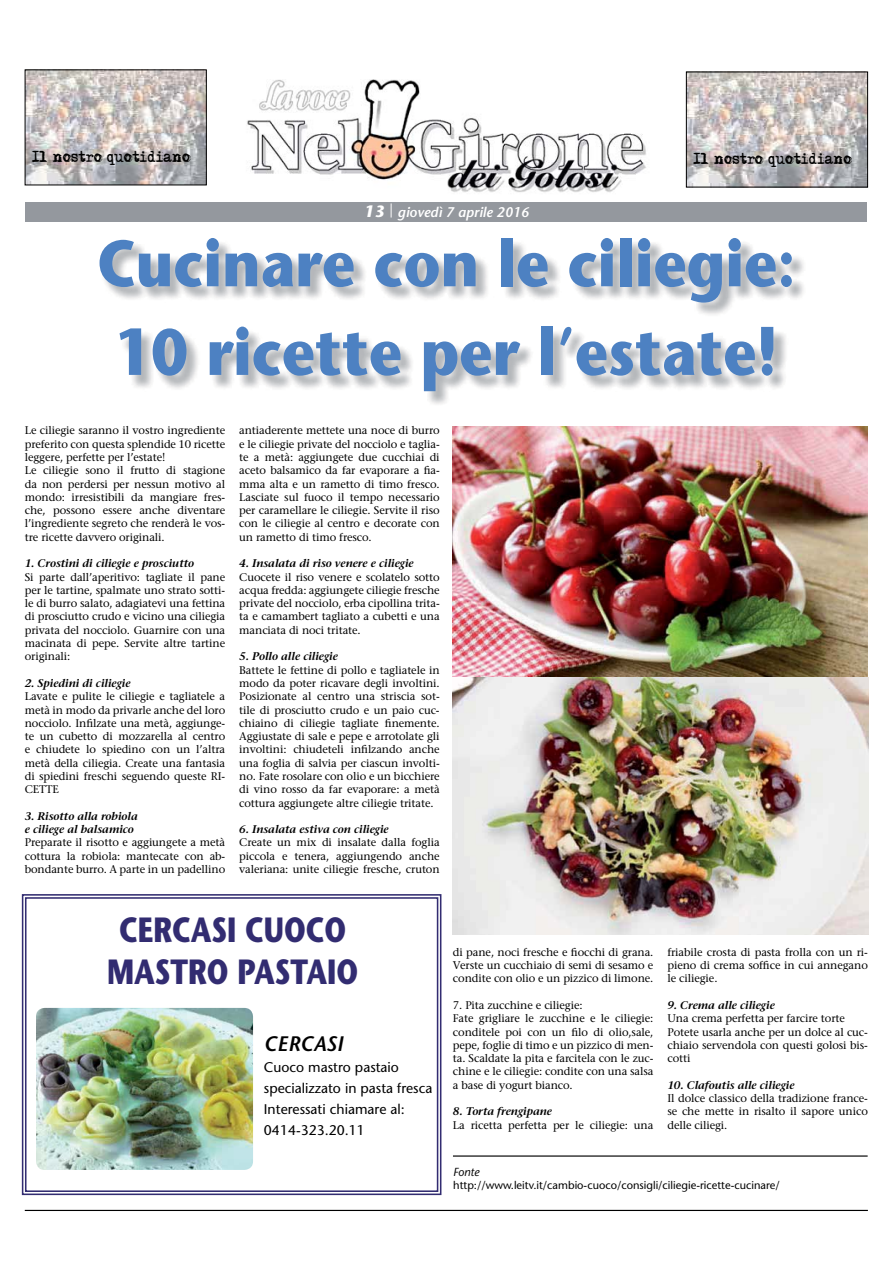
<style>
.page{position:relative;width:893px;height:1263px;background:#fff}
.page>*{position:absolute;margin:0;border:0;box-sizing:border-box;transform-origin:0 0}
.t1{font:700 65.25px/88.7px "Stone Sans";color:#4d81c2;scale:.89 1}
.t2{font:700 34.95px/42px "Stone Sans";color:#322c71;text-align:center;scale:.8 1}
.t3{font:italic 600 21px "Stone Sans";color:#000}
.t4{font:13.95px/21px "Stone Sans";color:#000}
.t5{font:13.95px "Adler";letter-spacing:-.01em;color:#000;scale:.9 1}
.t6{font:italic 600 13.95px "Stone Sans";color:#fff}
.t7{font:italic 11.7px "Stone Sans";color:#000}
.t8{font:11.1px/13.4px "Stone Serif";letter-spacing:-.01em;color:#000;text-align:justify}
.t9{font:italic 600 11.1px/13.4px "Stone Serif";letter-spacing:-.01em;color:#000}
.t10{font:11.1px "Stone Sans";color:#000}
.s1{font-weight:700;font-size:16.35px}
</style>
<div class="page">
<div style="left:25px;top:202px;width:842px;height:20px;background:#94989e"></div>
<img style="left:25px;top:80px;width:843px;height:112px">
<img style="left:27px;top:72px;width:178px;height:111px">
<img style="left:688px;top:74px;width:178px;height:111px">
<div style="left:686px;top:72px;width:182px;height:115px;border:1px solid #000"></div>
<hr style="left:25px;top:1210px;width:843px;height:1px;background:#000">
<hr style="left:453px;top:1155px;width:414px;height:2px;background:#000">
<img style="left:103px;top:242px;width:701px;height:162px">
<svg style="left:21px;top:894px;width:421px;height:302px"></svg>
<img style="left:36px;top:1008px;width:217px;height:162px;border-radius:9px">
<img style="left:453px;top:426px;width:416px;height:508px">
<p class="t5" style="left:32px;top:149px;width:178px">Il nostro quotidiano</p>
<p class="t5" style="left:693px;top:151px;width:178px">Il nostro quotidiano</p>
<p class="t6" style="left:364px;top:207px;width:166px"><span class="s1">13</span> <sup>|</sup> giovedì 7 aprile 2016</p>
<h1 class="t1" style="left:97px;top:226px;width:786px">Cucinare con le ciliegie:<br>10 ricette per l’estate!</h1>
<p class="t8" style="left:25px;top:425px;width:202px;text-align:left">Le ciliegie saranno il vostro ingrediente preferito con questa splendide 10 ricette leggere, perfette per l’estate!<br>Le ciliegie sono il frutto di stagione da non perdersi per nessun motivo al mondo: irresistibili da mangiare fres&shy;che, possono essere anche diventare l’ingrediente segreto che renderà le vos&shy;tre ricette davvero originali.</p>
<p class="t9" style="left:25px;top:558px;width:171px">1. Crostini di ciliegie e prosciutto</p>
<p class="t8" style="left:25px;top:571px;width:202px">Si parte dall’aperitivo: tagliate il pane per le tartine, spalmate uno strato sotti&shy;le di burro salato, adagiatevi una fettina di prosciutto crudo e vicino una ciliegia privata del nocciolo. Guarnire con una macinata di pepe. Servite altre tartine originali:</p>
<p class="t9" style="left:25px;top:678px;width:107px">2. Spiedini di ciliegie</p>
<p class="t8" style="left:25px;top:691px;width:202px">Lavate e pulite le ciliegie e tagliatele a metà in modo da privarle anche del loro nocciolo. Infilzate una metà, aggiunge&shy;te un cubetto di mozzarella al centro e chiudete lo spiedino con un l’altra metà della ciliegia. Create una fantasia di spiedini freschi seguendo queste RI-CETTE</p>
<p class="t9" style="left:25px;top:811px;width:115px">3. Risotto alla robiola e ciliege al balsamico</p>
<p class="t8" style="left:25px;top:837px;width:202px">Preparate il risotto e aggiungete a metà cottura la robiola: mantecate con ab&shy;bondante burro. A parte in un padellino</p>
<p class="t8" style="left:239px;top:425px;width:202px">antiaderente mettete una noce di burro e le ciliegie private del nocciolo e taglia&shy;te a metà: aggiungete due cucchiai di aceto balsamico da far evaporare a fia&shy;mma alta e un rametto di timo fresco.<br>Lasciate sul fuoco il tempo necessario per caramellare le ciliegie. Servite il riso con le ciliegie al centro e decorate con un rametto di timo fresco.</p>
<p class="t9" style="left:239px;top:558px;width:176px">4. Insalata di riso venere e ciliegie</p>
<p class="t8" style="left:239px;top:571px;width:202px">Cuocete il riso venere e scolatelo sotto acqua fredda: aggiungete ciliegie fresche private del nocciolo, erba cipollina trita&shy;ta e camambert tagliato a cubetti e una manciata di noci tritate.</p>
<p class="t9" style="left:239px;top:651px;width:100px">5. Pollo alle ciliegie</p>
<p class="t8" style="left:239px;top:664px;width:202px">Battete le fettine di pollo e tagliatele in modo da poter ricavare degli involtini.<br>Posizionate al centro una striscia sot&shy;tile di prosciutto crudo e un paio cuc&shy;chiaino di ciliegie tagliate finemente.<br>Aggiustate di sale e pepe e arrotolate gli involtini: chiudeteli infilzando anche una foglia di salvia per ciascun involti&shy;no. Fate rosolare con olio e un bicchiere di vino rosso da far evaporare: a metà cottura aggiungete altre ciliegie tritate.</p>
<p class="t9" style="left:239px;top:824px;width:151px">6. Insalata estiva con ciliegie</p>
<p class="t8" style="left:239px;top:837px;width:202px">Create un mix di insalate dalla foglia piccola e tenera, aggiungendo anche valeriana: unite ciliegie fresche, cruton</p>
<h2 class="t2" style="left:107px;top:913px;width:316px">CERCASI CUOCO<br>MASTRO PASTAIO</h2>
<h3 class="t3" style="left:264px;top:1036px;width:80px">CERCASI</h3>
<p class="t4" style="left:264px;top:1058px;width:170px">Cuoco mastro pastaio specializzato in pasta fresca<br>Interessati chiamare al:<br>0414-323.20.11</p>
<p class="t8" style="left:453px;top:946px;width:202px">di pane, noci fresche e fiocchi di grana.<br>Verste un cucchiaio di semi di sesamo e condite con olio e un pizzico di limone.</p>
<p class="t8" style="left:453px;top:1000px;width:202px;text-align:left">7. Pita zucchine e ciliegie:<br>Fate grigliare le zucchine e le ciliegie: conditele poi con un filo di olio,sale, pepe, foglie di timo e un pizzico di men&shy;ta. Scaldate la pita e farcitela con le zuc&shy;chine e le ciliegie: condite con una salsa a base di yogurt bianco.</p>
<p class="t9" style="left:453px;top:1106px;width:101px">8. Torta frengipane</p>
<p class="t8" style="left:453px;top:1119px;width:202px">La ricetta perfetta per le ciliegie: una</p>
<p class="t8" style="left:667px;top:946px;width:202px">friabile crosta di pasta frolla con un ri&shy;pieno di crema soffice in cui annegano le ciliegie.</p>
<p class="t9" style="left:667px;top:1000px;width:109px">9. Crema alle ciliegie</p>
<p class="t8" style="left:667px;top:1013px;width:202px;text-align:left">Una crema perfetta per farcire torte<br>Potete usarla anche per un dolce al cuc&shy;chiaio servendola con questi golosi bis&shy;cotti</p>
<p class="t9" style="left:667px;top:1079px;width:129px">10. Clafoutis alle ciliegie</p>
<p class="t8" style="left:667px;top:1093px;width:202px">Il dolce classico della tradizione france&shy;se che mette in risalto il sapore unico delle ciliegi.</p>
<p class="t7" style="left:453px;top:1167px;width:28px">Fonte</p>
<p class="t10" style="left:453px;top:1181px;width:328px">http://www.leitv.it/cambio-cuoco/consigli/ciliegie-ricette-cucinare/</p>
</div>
